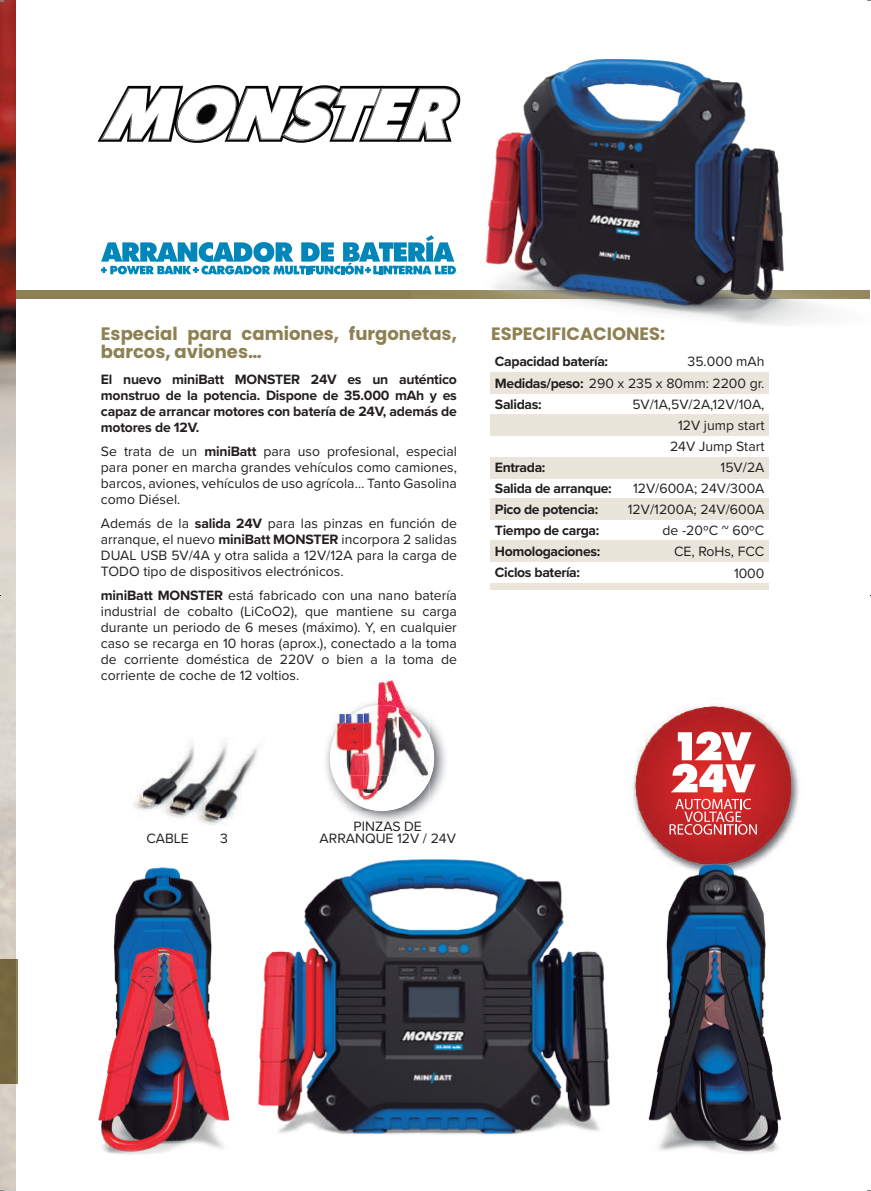
<style>
.page{position:relative;width:871px;height:1191px;background:#fff}
.page>*{position:absolute;margin:0;border:0;box-sizing:border-box;transform-origin:0 0}
.t1{font:700 18px/18px "Poppins";color:#8d8153}
.t2{font:700 17.8px "Poppins";color:#8d8153}
.t3{font:14px/16px "Proxima Nova";color:#231f20;text-align:justify}
.t4{font:700 14px/21px "Proxima Nova";letter-spacing:-.025em;color:#231f20}
.s1{font-weight:700}
.s2{font-weight:400}
</style>
<div class="page">
<div style="left:490px;top:414px;width:279px;height:22px;background:#e9e5db"></div>
<div style="left:0;top:290px;width:869px;height:9px;background:#8d8153"></div>
<img style="left:629px;top:705px;width:170px;height:107px">
<svg style="left:671px;top:731px;width:84px;height:61px"></svg>
<svg style="left:669px;top:798px;width:88px;height:14px"></svg>
<img style="left:0;top:0;width:16px;height:1191px">
<img style="left:411px;top:59px;width:459px;height:266px">
<svg style="left:0;top:959px;width:18px;height:124px;background:#786a40"></svg>
<div style="left:490px;top:498px;width:279px;height:22px;background:#e9e5db"></div>
<div style="left:490px;top:372px;width:279px;height:21px;background:#e9e5db"></div>
<div style="left:490px;top:540px;width:279px;height:22px;background:#e9e5db"></div>
<div style="left:490px;top:583px;width:279px;height:6px;background:#e9e5db"></div>
<div style="left:490px;top:457px;width:279px;height:22px;background:#e9e5db"></div>
<img style="left:98px;top:812px;width:698px;height:342px">
<img style="left:323px;top:721px;width:125px;height:104px">
<svg style="left:330px;top:705px;width:104px;height:106px"></svg>
<img style="left:328px;top:676px;width:85px;height:60px">
<img style="left:328px;top:736px;width:34px;height:75px">
<img style="left:399px;top:708px;width:31px;height:67px">
<img style="left:363px;top:775px;width:67px;height:36px">
<img style="left:363px;top:705px;width:33px;height:70px">
<img style="left:330px;top:708px;width:33px;height:67px">
<img style="left:333px;top:775px;width:30px;height:32px">
<img style="left:121px;top:742px;width:157px;height:89px">
<svg style="left:101px;top:235px;width:355px;height:39px"></svg>
<svg style="left:97px;top:80px;width:368px;height:66px"></svg>
<svg style="left:0;top:584px;width:1px;height:23px"></svg>
<p class="t1" style="left:101px;top:325px;width:357px">Especial para camiones, furgonetas, barcos, aviones…</p>
<p class="t4" style="left:101px;top:371px;width:357px;line-height:16px;text-align:justify">El nuevo miniBatt MONSTER 24V es un auténtico monstruo de la potencia. Dispone de 35.000 mAh y es capaz de arrancar motores con batería de 24V, además de motores de 12V.</p>
<p class="t3" style="left:101px;top:443px;width:357px">Se trata de un <span class="s1">miniBatt</span> para uso profesional, especial para poner en marcha grandes vehículos como camiones, barcos, aviones, vehículos de uso agrícola… Tanto Gasolina como Diésel.</p>
<p class="t3" style="left:101px;top:515px;width:357px">Además de la <span class="s1">salida 24V</span> para las pinzas en función de arranque, el nuevo <span class="s1">miniBatt MONSTER</span> incorpora 2 salidas DUAL USB 5V/4A y otra salida a 12V/12A para la carga de TODO tipo de dispositivos electrónicos.</p>
<p class="t3" style="left:101px;top:587px;width:357px"><span class="s1">miniBatt MONSTER</span> está fabricado con una nano batería industrial de cobalto (LiCoO2), que mantiene su carga durante un periodo de 6 meses (máximo). Y, en cualquier caso se recarga en 10 horas (aprox.), conectado a la toma de corriente doméstica de 220V o bien a la toma de corriente de coche de 12 voltios.</p>
<p class="t2" style="left:491px;top:323px;width:176px">ESPECIFICACIONES:</p>
<p class="t4" style="left:495px;top:351px;width:271px">Capacidad batería:<br>Medidas/peso: <span class="s2">290 x 235 x 80mm: 2200 gr.<br></span>Salidas:</p>
<p class="t3" style="left:687px;top:353px;width:78px">35.000 mAh</p>
<p class="t3" style="left:628px;top:393px;width:138px;line-height:21px;text-align:right">5V/1A,5V/2A,12V/10A,<br>12V jump start<br>24V Jump Start<br>15V/2A<br>12V/600A; 24V/300A<br>12V/1200A; 24V/600A de -20ºC ~ 60ºC<br>CE, RoHs, FCC<br>1000</p>
<p class="t4" style="left:495px;top:456px;width:118px">Entrada:<br>Salida de arranque:<br>Pico de potencia:<br>Tiempo de carga:<br>Homologaciones:<br>Ciclos batería:</p>
<p class="t3" style="left:354px;top:817px;width:70px">PINZAS DE</p>
<p class="t3" style="left:146px;top:830px;width:44px">CABLE</p>
<p class="t3" style="left:220px;top:830px;width:9px">3</p>
<p class="t3" style="left:320px;top:829px;width:138px">ARRANQUE 12V / 24V</p>
</div>
